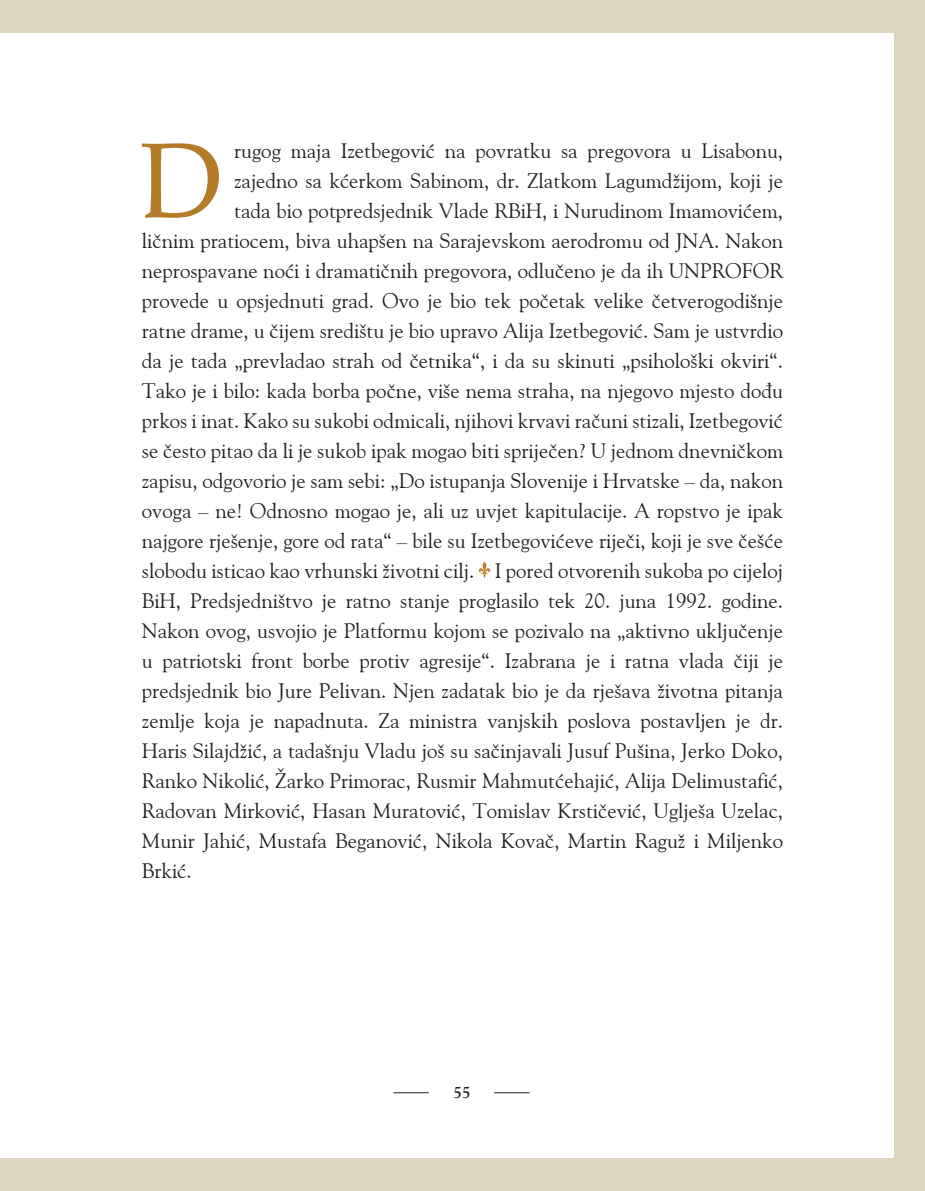
<style>
.page{position:relative;width:925px;height:1191px;background:#fff}
.page>*{position:absolute;margin:0;border:0;box-sizing:border-box;transform-origin:0 0}
.t1{font:107px "Palatino";color:#b37c29}
.t2{font:21px "Goudy Old Style BT";color:#231f20}
.t3{font:700 16px "Goudy Old Style BT";color:#231f20}
</style>
<div class="page">
<div style="left:893px;top:0;width:31px;height:1191px;background:#ddd5c0"></div>
<div style="left:0;top:0;width:893px;height:32px;background:#ddd5c0"></div>
<div style="left:0;top:1158px;width:893px;height:33px;background:#ddd5c0"></div>
<hr style="left:494px;top:1092px;width:35px;height:1px;background:#231f20">
<hr style="left:393px;top:1092px;width:35px;height:1px;background:#231f20">
<svg style="left:478px;top:562px;width:12px;height:16px"></svg>
<h1 class="t1" style="left:140px;top:92px;width:84px">D</h1>
<p class="t2" style="left:234px;top:137px;width:550px">rugog maja Izetbegović na povratku sa pregovora u Lisabonu,</p>
<p class="t2" style="left:234px;top:167px;width:550px">zajedno sa kćerkom Sabinom, dr. Zlatkom Lagumdžijom, koji je</p>
<p class="t2" style="left:234px;top:197px;width:550px">tada bio potpredsjednik Vlade RBiH, i Nurudinom Imamovićem,</p>
<p class="t2" style="left:142px;top:227px;width:642px">ličnim pratiocem, biva uhapšen na Sarajevskom aerodromu od JNA. Nakon</p>
<p class="t2" style="left:142px;top:258px;width:642px">neprospavane noći i dramatičnih pregovora, odlučeno je da ih UNPROFOR</p>
<p class="t2" style="left:142px;top:288px;width:642px">provede u opsjednuti grad. Ovo je bio tek početak velike četverogodišnje</p>
<p class="t2" style="left:142px;top:318px;width:642px">ratne drame, u čijem središtu je bio upravo Alija Izetbegović. Sam je ustvrdio</p>
<p class="t2" style="left:142px;top:348px;width:642px">da je tada „prevladao strah od četnika“, i da su skinuti „psihološki okviri“.</p>
<p class="t2" style="left:142px;top:378px;width:642px">Tako je i bilo: kada borba počne, više nema straha, na njegovo mjesto dođu</p>
<p class="t2" style="left:142px;top:408px;width:642px">prkos i inat. Kako su sukobi odmicali, njihovi krvavi računi stizali, Izetbegović</p>
<p class="t2" style="left:142px;top:438px;width:642px">se često pitao da li je sukob ipak mogao biti spriječen? U jednom dnevničkom</p>
<p class="t2" style="left:142px;top:468px;width:642px">zapisu, odgovorio je sam sebi: „Do istupanja Slovenije i Hrvatske – da, nakon</p>
<p class="t2" style="left:142px;top:498px;width:642px">ovoga – ne! Odnosno mogao je, ali uz uvjet kapitulacije. A ropstvo je ipak</p>
<p class="t2" style="left:142px;top:528px;width:642px">najgore rješenje, gore od rata“ – bile su Izetbegovićeve riječi, koji je sve češće</p>
<p class="t2" style="left:142px;top:558px;width:642px">slobodu isticao kao vrhunski životni cilj. I pored otvorenih sukoba po cijeloj</p>
<p class="t2" style="left:142px;top:587px;width:642px">BiH, Predsjedništvo je ratno stanje proglasilo tek 20. juna 1992. godine.</p>
<p class="t2" style="left:142px;top:617px;width:642px">Nakon ovog, usvojio je Platformu kojom se pozivalo na „aktivno uključenje</p>
<p class="t2" style="left:142px;top:647px;width:642px">u patriotski front borbe protiv agresije“. Izabrana je i ratna vlada čiji je</p>
<p class="t2" style="left:142px;top:678px;width:642px">predsjednik bio Jure Pelivan. Njen zadatak bio je da rješava životna pitanja</p>
<p class="t2" style="left:142px;top:708px;width:642px">zemlje koja je napadnuta. Za ministra vanjskih poslova postavljen je dr.</p>
<p class="t2" style="left:142px;top:738px;width:642px">Haris Silajdžić, a tadašnju Vladu još su sačinjavali Jusuf Pušina, Jerko Doko,</p>
<p class="t2" style="left:142px;top:768px;width:642px">Ranko Nikolić, Žarko Primorac, Rusmir Mahmutćehajić, Alija Delimustafić,</p>
<p class="t2" style="left:142px;top:798px;width:642px">Radovan Mirković, Hasan Muratović, Tomislav Krstičević, Uglješa Uzelac,</p>
<p class="t2" style="left:142px;top:828px;width:642px">Munir Jahić, Mustafa Beganović, Nikola Kovač, Martin Raguž i Miljenko</p>
<p class="t2" style="left:142px;top:858px;width:51px">Brkić.</p>
<p class="t3" style="left:453px;top:1082px;width:19px">55</p>
</div>
